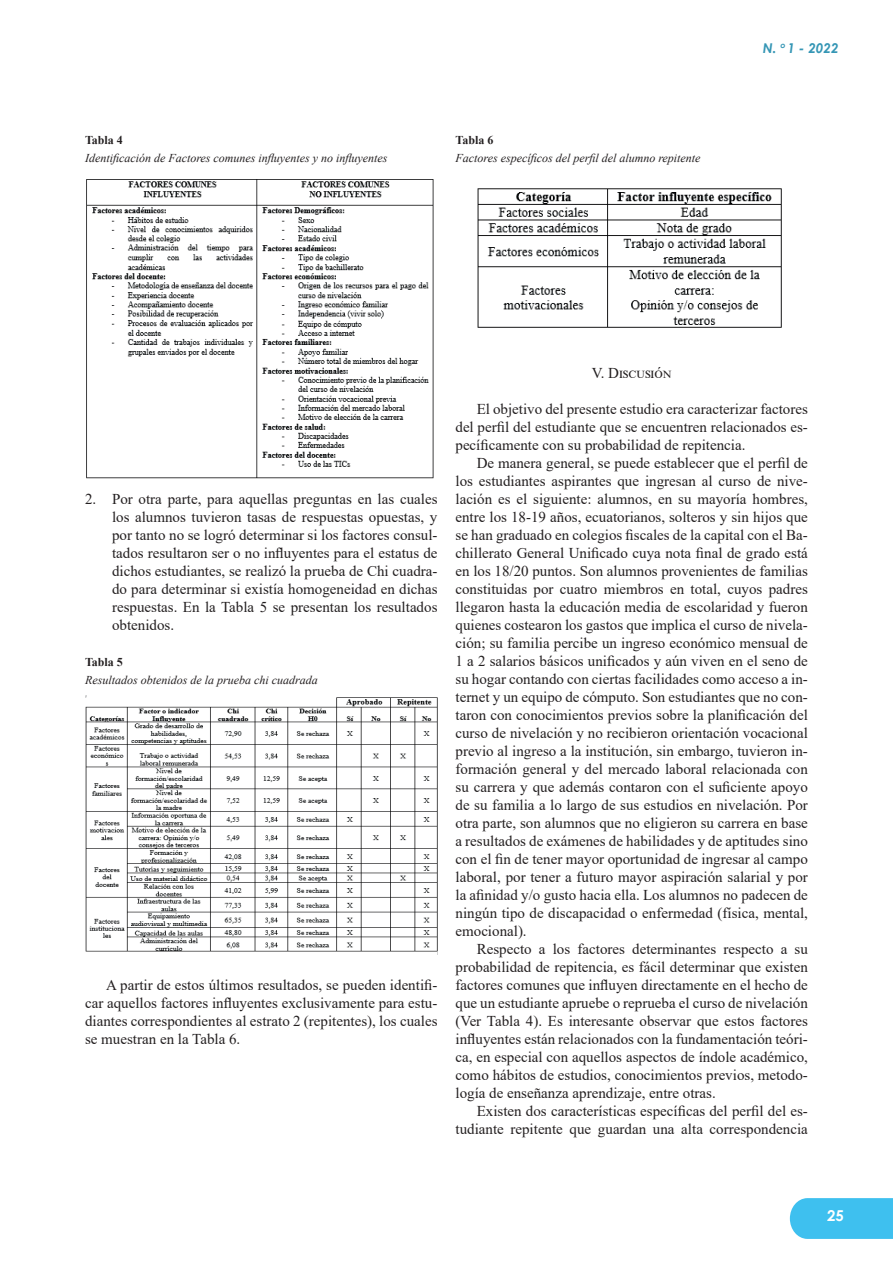
<style>
.page{position:relative;width:893px;height:1263px;background:#fff}
.page>*{position:absolute;margin:0;border:0;box-sizing:border-box;transform-origin:0 0}
.t1{font:15px/18px "Times New Roman";color:#231f20;text-align:justify}
.t2{font:700 15px "Century Gothic";color:#fff}
.t3{font:italic 700 13.5px "Century Gothic";color:#3596b5}
.t4{font:italic 12px "Times New Roman";color:#231f20}
.t5{font:700 12px "Times New Roman";color:#231f20}
</style>
<div class="page">
<svg style="left:790px;top:1198px;width:103px;height:41px"></svg>
<img style="left:86px;top:179px;width:348px;height:300px">
<img style="left:85px;top:695px;width:352px;height:257px">
<img style="left:477px;top:188px;width:305px;height:140px">
<p class="t5" style="left:85px;top:131px;width:39px">Tabla 4</p>
<p class="t4" style="left:85px;top:150px;width:304px">Identificación de Factores comunes influyentes y no influyentes</p>
<p class="t5" style="left:455px;top:131px;width:39px">Tabla 6</p>
<p class="t4" style="left:455px;top:150px;width:247px">Factores específicos del perfil del alumno repitente</p>
<p class="t3" style="left:763px;top:37px;width:77px">N. <sup>o</sup> 1 - 2022</p>
<p class="t1" style="left:112px;top:490px;width:327px;text-indent:-27px">2. Por otra parte, para aquellas preguntas en las cuales los alumnos tuvieron tasas de respuestas opuestas, y por tanto no se logró determinar si los factores consul&shy;tados resultaron ser o no influyentes para el estatus de dichos estudiantes, se realizó la prueba de Chi cuadra&shy;do para determinar si existía homogeneidad en dichas respuestas. En la Tabla 5 se presentan los resultados obtenidos.</p>
<p class="t5" style="left:85px;top:653px;width:39px">Tabla 5</p>
<p class="t4" style="left:85px;top:672px;width:234px">Resultados obtenidos de la prueba chi cuadrada</p>
<p class="t1" style="left:85px;top:976px;width:354px;text-indent:21px">A partir de estos últimos resultados, se pueden identifi&shy;car aquellos factores influyentes exclusivamente para estu&shy;diantes correspondientes al estrato 2 (repitentes), los cuales se muestran en la Tabla 6.</p>
<p class="t1" style="left:592px;top:364px;width:80px">V. Discusión</p>
<p class="t1" style="left:455px;top:400px;width:354px;text-indent:21px">El objetivo del presente estudio era caracterizar factores del perfil del estudiante que se encuentren relacionados es&shy;pecíficamente con su probabilidad de repitencia.</p>
<p class="t1" style="left:455px;top:454px;width:354px;text-indent:21px">De manera general, se puede establecer que el perfil de los estudiantes aspirantes que ingresan al curso de nive&shy;lación es el siguiente: alumnos, en su mayoría hombres, entre los 18-19 años, ecuatorianos, solteros y sin hijos que se han graduado en colegios fiscales de la capital con el Ba&shy;chillerato General Unificado cuya nota final de grado está en los 18/20 puntos. Son alumnos provenientes de familias constituidas por cuatro miembros en total, cuyos padres llegaron hasta la educación media de escolaridad y fueron quienes costearon los gastos que implica el curso de nivela&shy;ción; su familia percibe un ingreso económico mensual de 1 a 2 salarios básicos unificados y aún viven en el seno de su hogar contando con ciertas facilidades como acceso a in&shy;ternet y un equipo de cómputo. Son estudiantes que no con&shy;taron con conocimientos previos sobre la planificación del curso de nivelación y no recibieron orientación vocacional previo al ingreso a la institución, sin embargo, tuvieron in&shy;formación general y del mercado laboral relacionada con su carrera y que además contaron con el suficiente apoyo de su familia a lo largo de sus estudios en nivelación. Por otra parte, son alumnos que no eligieron su carrera en base a resultados de exámenes de habilidades y de aptitudes sino con el fin de tener mayor oportunidad de ingresar al campo laboral, por tener a futuro mayor aspiración salarial y por la afinidad y/o gusto hacia ella. Los alumnos no padecen de ningún tipo de discapacidad o enfermedad (física, mental, emocional).</p>
<p class="t1" style="left:455px;top:940px;width:354px;text-indent:21px">Respecto a los factores determinantes respecto a su probabilidad de repitencia, es fácil determinar que existen factores comunes que influyen directamente en el hecho de que un estudiante apruebe o reprueba el curso de nivelación (Ver Tabla 4). Es interesante observar que estos factores influyentes están relacionados con la fundamentación teóri&shy;ca, en especial con aquellos aspectos de índole académico, como hábitos de estudios, conocimientos previos, metodo&shy;logía de enseñanza aprendizaje, entre otras.</p>
<p class="t1" style="left:455px;top:1102px;width:354px;text-align:right">Existen dos características específicas del perfil del es&shy;tudiante repitente que guardan una alta correspondencia</p>
<p class="t2" style="left:827px;top:1204px;width:18px">25</p>
</div>
